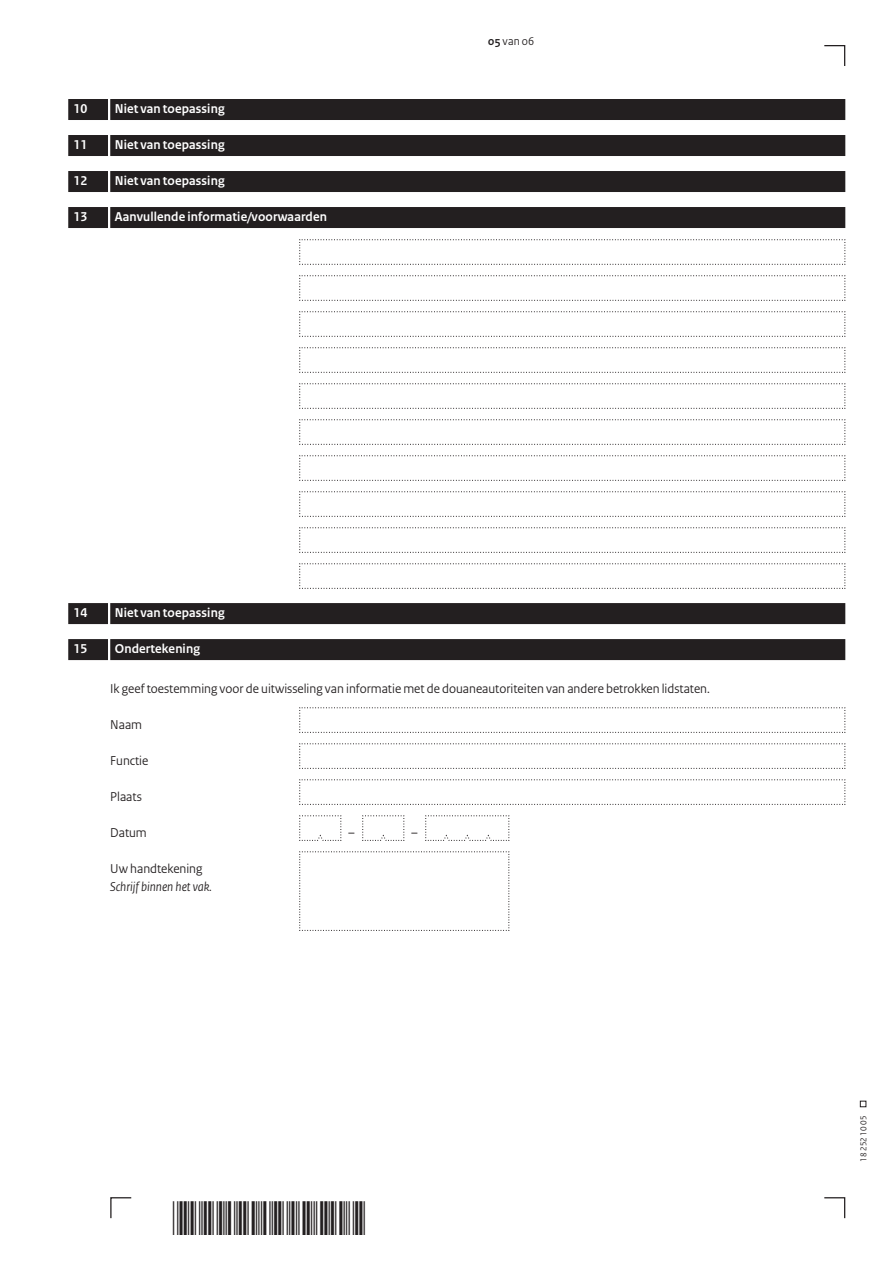
<style>
.page{position:relative;width:893px;height:1263px;background:#fff}
.page>*{position:absolute;margin:0;border:0;box-sizing:border-box;transform-origin:0 0}
.t1{font:13.5px "Rijksoverheid Sans Heading";color:#231f20}
.t2{font:700 13.5px "Rijksoverheid Sans Heading";letter-spacing:.01em;color:#fff}
.t3{font:italic 13.5px "Rijksoverheid Sans Heading";color:#231f20}
.t4{font:12px "Rijksoverheid Sans Heading";color:#231f20}
.t5{font:9px "Rijksoverheid Sans Heading";color:#231f20}
.s1{font-weight:700}
</style>
<div class="page">
<svg style="left:824px;top:1197px;width:22px;height:22px"></svg>
<svg style="left:110px;top:1197px;width:22px;height:22px"></svg>
<svg style="left:860px;top:1101px;width:6px;height:6px"></svg>
<svg style="left:824px;top:45px;width:22px;height:21px"></svg>
<div style="left:110px;top:99px;width:735px;height:21px;background:#231f20"></div>
<div style="left:68px;top:99px;width:40px;height:21px;background:#231f20"></div>
<div style="left:110px;top:135px;width:735px;height:21px;background:#231f20"></div>
<div style="left:68px;top:135px;width:40px;height:21px;background:#231f20"></div>
<div style="left:110px;top:171px;width:735px;height:21px;background:#231f20"></div>
<div style="left:68px;top:171px;width:40px;height:21px;background:#231f20"></div>
<div style="left:110px;top:207px;width:735px;height:21px;background:#231f20"></div>
<div style="left:68px;top:207px;width:40px;height:21px;background:#231f20"></div>
<div style="left:110px;top:603px;width:735px;height:21px;background:#231f20"></div>
<div style="left:68px;top:603px;width:40px;height:21px;background:#231f20"></div>
<div style="left:110px;top:639px;width:735px;height:21px;background:#231f20"></div>
<div style="left:68px;top:639px;width:40px;height:21px;background:#231f20"></div>
<svg style="left:299px;top:239px;width:547px;height:26px"></svg>
<svg style="left:299px;top:275px;width:547px;height:26px"></svg>
<svg style="left:299px;top:311px;width:547px;height:26px"></svg>
<svg style="left:299px;top:347px;width:547px;height:26px"></svg>
<svg style="left:299px;top:383px;width:547px;height:26px"></svg>
<svg style="left:299px;top:419px;width:547px;height:26px"></svg>
<svg style="left:299px;top:455px;width:547px;height:26px"></svg>
<svg style="left:299px;top:491px;width:547px;height:26px"></svg>
<svg style="left:299px;top:527px;width:547px;height:26px"></svg>
<svg style="left:299px;top:563px;width:547px;height:26px"></svg>
<svg style="left:299px;top:707px;width:547px;height:26px"></svg>
<svg style="left:299px;top:743px;width:547px;height:26px"></svg>
<svg style="left:299px;top:779px;width:547px;height:26px"></svg>
<svg style="left:299px;top:815px;width:43px;height:26px"></svg>
<svg style="left:362px;top:815px;width:43px;height:26px"></svg>
<svg style="left:425px;top:815px;width:85px;height:26px"></svg>
<svg style="left:299px;top:851px;width:211px;height:80px"></svg>
<p class="t2" style="left:74px;top:101px;width:15px">10</p>
<p class="t2" style="left:115px;top:101px;width:111px">Niet van toepassing</p>
<p class="t2" style="left:74px;top:137px;width:15px">11</p>
<p class="t2" style="left:115px;top:137px;width:111px">Niet van toepassing</p>
<p class="t2" style="left:74px;top:173px;width:15px">12</p>
<p class="t2" style="left:115px;top:173px;width:111px">Niet van toepassing</p>
<p class="t2" style="left:74px;top:209px;width:15px">13</p>
<p class="t2" style="left:115px;top:209px;width:214px">Aanvullende informatie/voorwaarden</p>
<p class="t4" style="left:488px;top:34px;width:48px"><span class="s1">05</span> van 06</p>
<p class="t2" style="left:74px;top:605px;width:15px">14</p>
<p class="t2" style="left:115px;top:605px;width:111px">Niet van toepassing</p>
<p class="t2" style="left:74px;top:641px;width:15px">15</p>
<p class="t2" style="left:115px;top:641px;width:87px">Ondertekening</p>
<p class="t1" style="left:110px;top:681px;width:601px">Ik geef toestemming voor de uitwisseling van informatie met de douaneautoriteiten van andere betrokken lidstaten.</p>
<p class="t1" style="left:110px;top:717px;width:33px">Naam</p>
<p class="t1" style="left:110px;top:753px;width:40px">Functie</p>
<p class="t1" style="left:110px;top:789px;width:33px">Plaats</p>
<p class="t1" style="left:110px;top:825px;width:38px">Datum</p>
<p class="t1" style="left:348px;top:825px;width:8px">–</p>
<p class="t1" style="left:411px;top:825px;width:8px">–</p>
<p class="t1" style="left:110px;top:861px;width:94px">Uw handtekening</p>
<p class="t3" style="left:110px;top:879px;width:103px">Schrijf binnen het vak.</p>
<p class="t5" style="left:858px;top:1161px;width:47px;rotate:-90deg">18 252 10 05</p>
</div>
